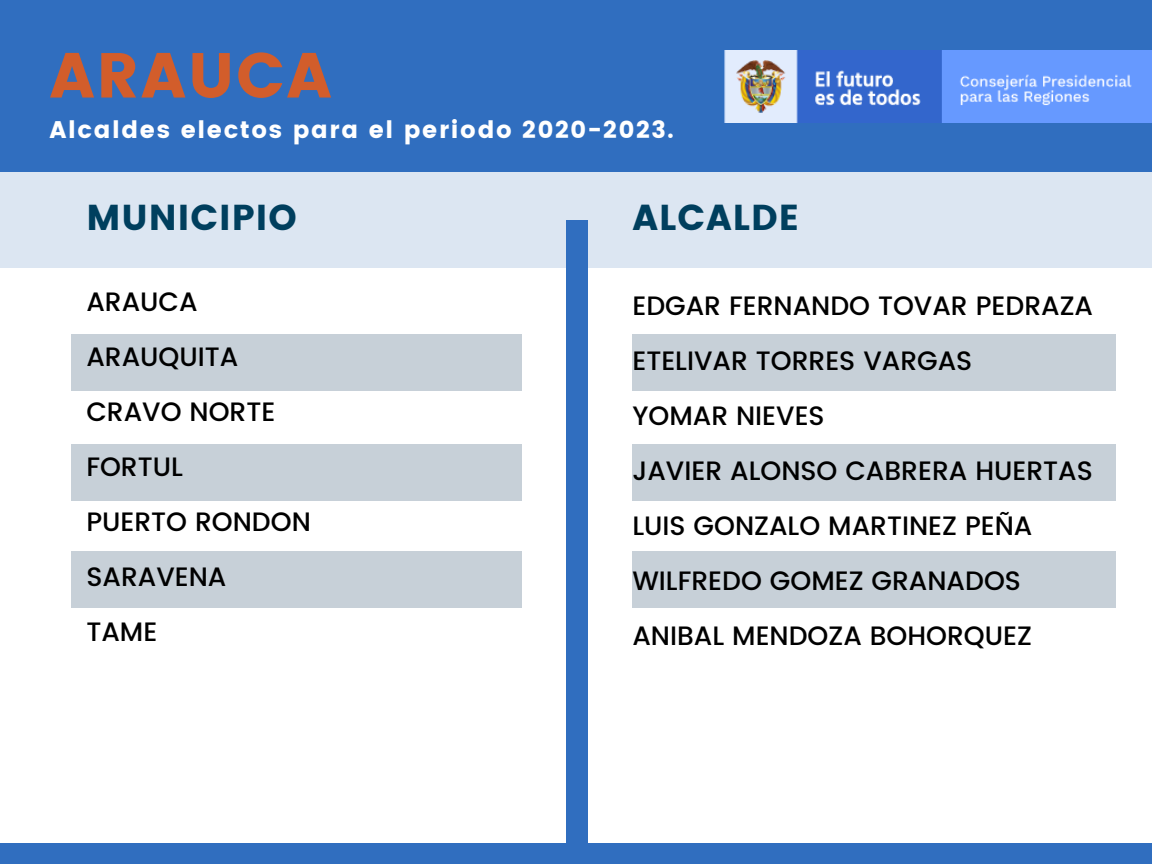
<style>
.page{position:relative;width:1152px;height:864px;background:#fff}
.page>*{position:absolute;margin:0;border:0;box-sizing:border-box;transform-origin:0 0}
.t1{font:63.45px "Poppins";letter-spacing:.03em;color:#d25d2b}
.t2{font:36px "Poppins";letter-spacing:.03em;color:#003f5e}
.t3{font:500 26.55px/55.1px "Poppins";color:#000}
.t4{font:24px "Poppins";letter-spacing:.07em;color:#fff}
</style>
<div class="page">
<div style="left:0;top:0;width:1152px;height:172px;background:#306ebf"></div>
<div style="left:0;top:172px;width:1152px;height:96px;background:#dce6f2"></div>
<div style="left:567px;top:220px;width:21px;height:644px;background:#306ebf"></div>
<div style="left:0;top:844px;width:1152px;height:20px;background:#306ebf"></div>
<div style="left:71px;top:444px;width:451px;height:57px;background:#c7d0d8"></div>
<div style="left:71px;top:551px;width:451px;height:57px;background:#c7d0d8"></div>
<div style="left:71px;top:334px;width:451px;height:57px;background:#c7d0d8"></div>
<div style="left:632px;top:444px;width:484px;height:57px;background:#c7d0d8"></div>
<div style="left:632px;top:551px;width:484px;height:56px;background:#c7d0d8"></div>
<div style="left:632px;top:334px;width:484px;height:57px;background:#c7d0d8"></div>
<img style="left:724px;top:50px;width:428px;height:72px">
<h1 class="t1" style="left:49px;top:39px;width:284px">ARAUCA</h1>
<p class="t4" style="left:49px;top:116px;width:626px">Alcaldes electos para el periodo 2020-2023.</p>
<h2 class="t2" style="left:86px;top:197px;width:212px">MUNICIPIO</h2>
<h2 class="t2" style="left:632px;top:197px;width:169px">ALCALDE</h2>
<p class="t3" style="left:86px;top:274px;width:226px">ARAUCA<br>ARAUQUITA<br>CRAVO NORTE<br>FORTUL<br>PUERTO RONDON<br>SARAVENA<br>TAME</p>
<p class="t3" style="left:632px;top:278px;width:462px">EDGAR FERNANDO TOVAR PEDRAZA<br>ETELIVAR TORRES VARGAS<br>YOMAR NIEVES<br>JAVIER ALONSO CABRERA HUERTAS<br>LUIS GONZALO MARTINEZ PEÑA<br>WILFREDO GOMEZ GRANADOS<br>ANIBAL MENDOZA BOHORQUEZ</p>
</div>
